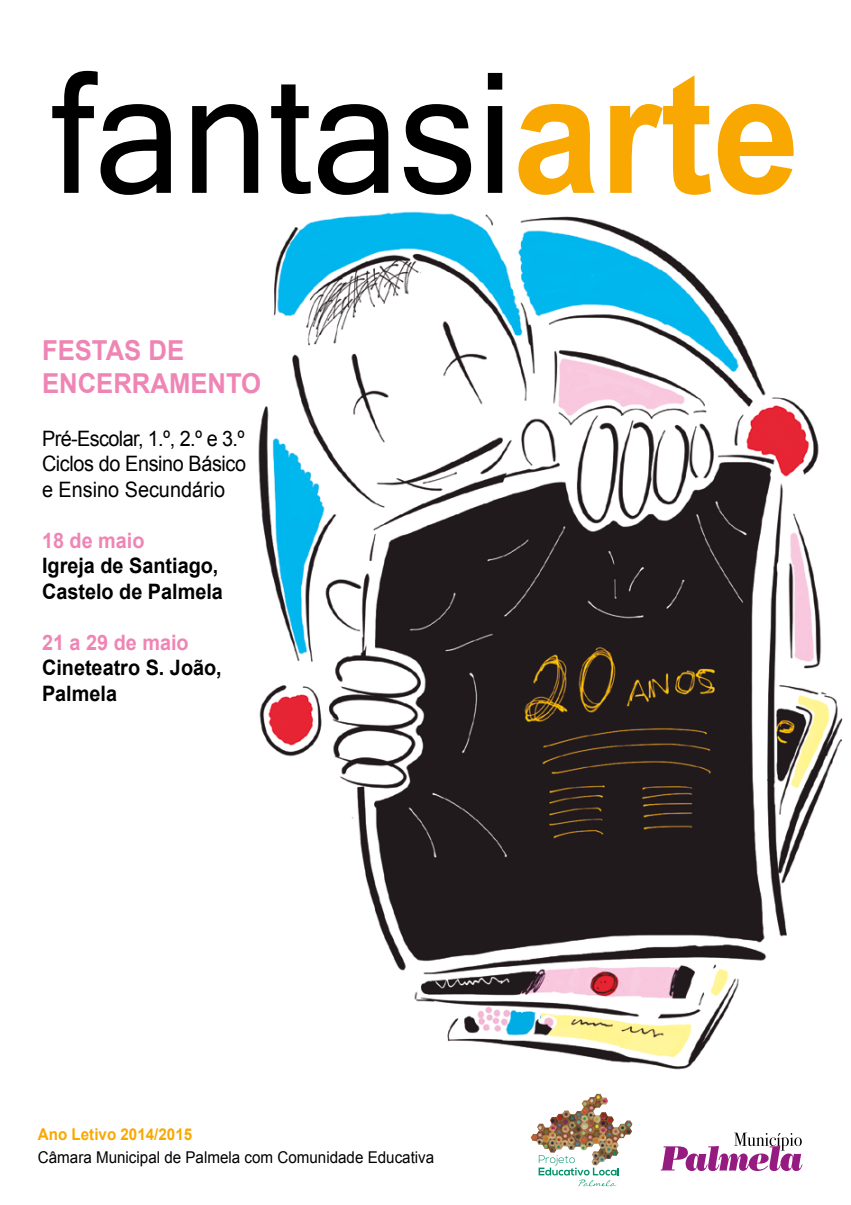
<style>
.page{position:relative;width:851px;height:1205px;background:#fff}
.page>*{position:absolute;margin:0;border:0;box-sizing:border-box;transform-origin:0 0}
.t1{font:167.5px "Microsoft Sans Serif";color:#000;scale:.93 1}
.t2{font:700 27.5px/33px "Arial";color:#ef85b4;scale:.93 1}
.t3{font:21.25px/25.5px "Arial";letter-spacing:-.02em;color:#000;text-align:justify;scale:.93 1}
.t4{font:700 21.25px/25.5px "Arial";color:#000;scale:.93 1}
.t5{font:700 21.25px "Arial";color:#ef85b4;scale:.93 1}
.t6{font:16.25px "Arial";color:#000;scale:.93 1}
.t7{font:700 16.25px "Arial";color:#f8a800;scale:.93 1}
.s1{font-family:"Arial";font-weight:700;color:#f8a800}
</style>
<div class="page">
<svg style="left:660px;top:1132px;width:142px;height:39px"></svg>
<img style="left:258px;top:211px;width:585px;height:859px">
<img style="left:530px;top:1094px;width:102px;height:61px">
<svg style="left:538px;top:1155px;width:81px;height:31px"></svg>
<h1 class="t1" style="left:51px;top:25px;width:806px">fantasi<span class="s1">arte</span></h1>
<p class="t2" style="left:42px;top:335px;width:237px">FESTAS DE<br>ENCERRAMENTO</p>
<p class="t3" style="left:42px;top:426px;width:221px">Pré-Escolar, 1.º, 2.º e 3.º Ciclos do Ensino Básico e Ensino Secundário</p>
<p class="t5" style="left:42px;top:526px;width:112px">18 de maio</p>
<p class="t4" style="left:42px;top:554px;width:196px">Igreja de Santiago,<br>Castelo de Palmela</p>
<p class="t5" style="left:42px;top:628px;width:159px">21 a 29 de maio</p>
<p class="t4" style="left:42px;top:656px;width:195px">Cineteatro S. João,<br>Palmela</p>
<p class="t7" style="left:38px;top:1123px;width:167px">Ano Letivo 2014/2015</p>
<p class="t6" style="left:38px;top:1146px;width:427px">Câmara Municipal de Palmela com Comunidade Educativa</p>
</div>
